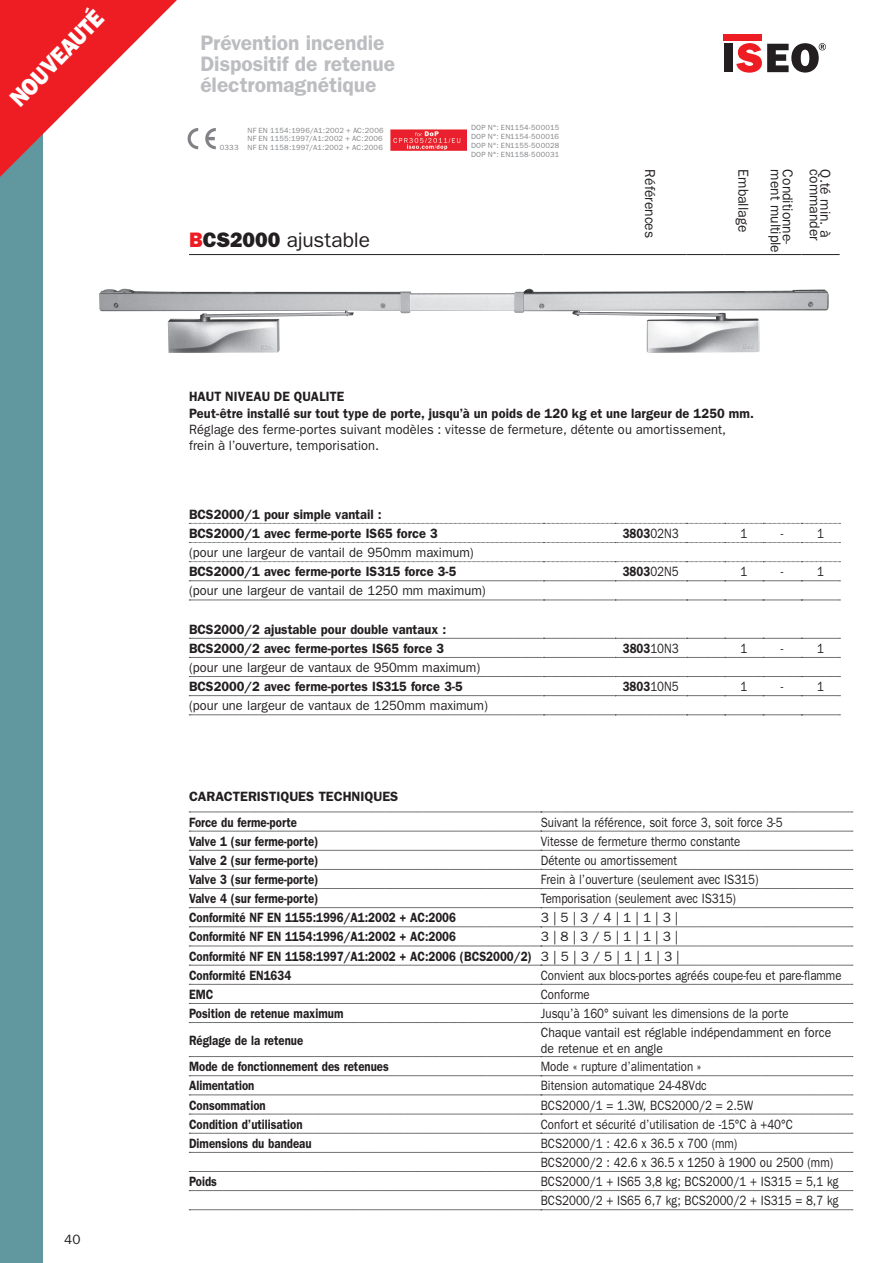
<style>
.page{position:relative;width:896px;height:1263px;background:#fff}
.page>*{position:absolute;margin:0;border:0;box-sizing:border-box;transform-origin:0 0}
.t1{font:800 24px "Franklin Gothic";color:#fff;scale:.9 1}
.t2{font:600 21px/21px "Franklin Gothic";color:#bcbdc0}
.t3{font:21px "Franklin Gothic";letter-spacing:-.005em;color:#231f20}
.t4{font:14.4px "Franklin Gothic";color:#231f20;scale:.96 1}
.t5{font:13.5px/19.2px "Franklin Gothic";color:#231f20;scale:.85 1}
.t6{font:600 13.5px/19.2px "Franklin Gothic";color:#231f20;text-align:justify;scale:.85 1}
.t7{font:600 13.5px/19.2px "Franklin Gothic";color:#231f20;scale:.95 1}
.t8{font:13.5px/16.2px "Franklin Gothic";color:#231f20;scale:.95 1}
.t9{font:13.5px/16.2px "Franklin Gothic";color:#231f20;scale:.9 1}
.t10{font:600 13.5px/25.8px "Franklin Gothic";color:#231f20}
.t11{font:13.5px "Franklin Gothic";color:#231f20}
.t12{font:7.5px/9px "Franklin Gothic";letter-spacing:.02em;color:#808285;text-align:justify}
.s1{font-weight:800;color:#ee1d23}
.s2{font-weight:800}
.s3{font-weight:400}
</style>
<div class="page">
<div style="left:723px;top:44px;width:9px;height:28px;background:#231f20"></div>
<div style="left:723px;top:34px;width:38px;height:7px;background:#ee1d23"></div>
<svg style="left:736px;top:43px;width:89px;height:30px"></svg>
<div style="left:0;top:0;width:43px;height:1262px;background:#61979f"></div>
<img style="left:99px;top:288px;width:729px;height:65px">
<svg style="left:205px;top:128px;width:11px;height:21px"></svg>
<img style="left:390px;top:129px;width:76px;height:21px">
<hr style="left:189px;top:254px;width:354px;height:1px;background:#231f20">
<hr style="left:543px;top:254px;width:71px;height:1px;background:#231f20">
<hr style="left:614px;top:254px;width:72px;height:1px;background:#231f20">
<hr style="left:686px;top:254px;width:38px;height:1px;background:#231f20">
<hr style="left:724px;top:254px;width:38px;height:1px;background:#231f20">
<hr style="left:762px;top:254px;width:39px;height:1px;background:#231f20">
<hr style="left:801px;top:254px;width:38px;height:1px;background:#231f20">
<svg style="left:189px;top:580px;width:651px;height:1px"></svg>
<svg style="left:189px;top:599px;width:651px;height:1px"></svg>
<svg style="left:189px;top:638px;width:651px;height:1px"></svg>
<svg style="left:189px;top:657px;width:651px;height:1px"></svg>
<svg style="left:189px;top:676px;width:651px;height:1px"></svg>
<svg style="left:189px;top:695px;width:651px;height:1px"></svg>
<svg style="left:189px;top:714px;width:651px;height:1px"></svg>
<svg style="left:189px;top:542px;width:651px;height:1px"></svg>
<svg style="left:189px;top:561px;width:651px;height:1px"></svg>
<svg style="left:189px;top:523px;width:651px;height:1px"></svg>
<svg style="left:189px;top:811px;width:663px;height:1px"></svg>
<svg style="left:189px;top:830px;width:663px;height:1px"></svg>
<svg style="left:189px;top:849px;width:663px;height:1px"></svg>
<svg style="left:189px;top:869px;width:663px;height:1px"></svg>
<svg style="left:189px;top:888px;width:663px;height:1px"></svg>
<svg style="left:189px;top:907px;width:663px;height:1px"></svg>
<svg style="left:189px;top:926px;width:663px;height:1px"></svg>
<svg style="left:189px;top:945px;width:663px;height:1px"></svg>
<svg style="left:189px;top:964px;width:663px;height:1px"></svg>
<svg style="left:189px;top:983px;width:663px;height:1px"></svg>
<svg style="left:189px;top:1022px;width:663px;height:1px"></svg>
<svg style="left:189px;top:1056px;width:663px;height:1px"></svg>
<svg style="left:189px;top:1075px;width:663px;height:1px"></svg>
<svg style="left:189px;top:1094px;width:663px;height:1px"></svg>
<svg style="left:189px;top:1113px;width:663px;height:1px"></svg>
<svg style="left:189px;top:1132px;width:663px;height:1px"></svg>
<svg style="left:189px;top:1151px;width:663px;height:1px"></svg>
<svg style="left:189px;top:1190px;width:663px;height:1px"></svg>
<svg style="left:189px;top:1209px;width:663px;height:1px"></svg>
<svg style="left:0;top:0;width:198px;height:177px"></svg>
<h1 class="t1" style="left:4px;top:93px;width:138px;rotate:-46deg">NOUVEAUTÉ</h1>
<p class="t11" style="left:64px;top:1231px;width:18px">40</p>
<h2 class="t2" style="left:200px;top:32px;width:196px">Prévention incendie<br>Dispositif de retenue électromagnétique</h2>
<p class="t12" style="left:247px;top:126px;width:137px">NF EN 1154:1996/A1:2002 + AC:2006</p>
<p class="t12" style="left:247px;top:134px;width:137px">NF EN 1155:1997/A1:2002 + AC:2006</p>
<p class="t12" style="left:220px;top:143px;width:164px">0333 NF EN 1158:1997/A1:2002 + AC:2006</p>
<h2 class="t3" style="left:189px;top:228px;width:182px"><span class="s1">B</span><span class="s2">CS2000</span> ajustable</h2>
<p class="t12" style="left:471px;top:123px;width:90px">DOP N°: EN1154-500015<br>DOP N°: EN1154-500016<br>DOP N°: EN1155-500028<br>DOP N°: EN1158-500031</p>
<p class="t4" style="left:658px;top:169px;width:73px;rotate:90deg">Références</p>
<p class="t4" style="left:751px;top:169px;width:67px;rotate:90deg">Emballage</p>
<p class="t4" style="left:783px;top:169px;width:88px;rotate:90deg">ment multiple</p>
<p class="t4" style="left:795px;top:169px;width:80px;rotate:90deg">Conditionne-</p>
<p class="t4" style="left:822px;top:169px;width:76px;rotate:90deg">commander</p>
<p class="t4" style="left:833px;top:169px;width:72px;rotate:90deg">Q.té min. à</p>
<p class="t7" style="left:189px;top:388px;width:596px;line-height:16.2px">HAUT NIVEAU DE QUALITE<br>Peut-être installé sur tout type de porte, jusqu’à un poids de 120 kg et une largeur de 1250 mm.</p>
<p class="t8" style="left:189px;top:421px;width:566px">Réglage des ferme-portes suivant modèles : vitesse de fermeture, détente ou amortissement, frein à l’ouverture, temporisation.</p>
<p class="t7" style="left:189px;top:504px;width:263px">BCS2000/1 pour simple vantail :<br>BCS2000/1 avec ferme-porte IS65 force 3</p>
<p class="t6" style="left:622px;top:523px;width:67px">3803<span class="s3">02N3</span></p>
<p class="t5" style="left:740px;top:524px;width:10px">1</p>
<p class="t5" style="left:780px;top:524px;width:4px">-</p>
<p class="t5" style="left:816px;top:524px;width:10px">1</p>
<p class="t8" style="left:189px;top:544px;width:301px">(pour une largeur de vantail de 950mm maximum)</p>
<p class="t7" style="left:189px;top:562px;width:283px">BCS2000/1 avec ferme-porte IS315 force 3-5</p>
<p class="t6" style="left:622px;top:562px;width:67px">3803<span class="s3">02N5</span></p>
<p class="t5" style="left:740px;top:562px;width:10px">1</p>
<p class="t5" style="left:780px;top:562px;width:4px">-</p>
<p class="t5" style="left:816px;top:562px;width:10px">1</p>
<p class="t8" style="left:189px;top:582px;width:314px">(pour une largeur de vantail de 1250 mm maximum)</p>
<p class="t7" style="left:189px;top:619px;width:272px">BCS2000/2 ajustable pour double vantaux :<br>BCS2000/2 avec ferme-portes IS65 force 3</p>
<p class="t6" style="left:622px;top:638px;width:67px">3803<span class="s3">10N3</span></p>
<p class="t5" style="left:740px;top:638px;width:10px">1</p>
<p class="t5" style="left:780px;top:638px;width:4px">-</p>
<p class="t5" style="left:816px;top:638px;width:10px">1</p>
<p class="t8" style="left:189px;top:659px;width:308px">(pour une largeur de vantaux de 950mm maximum)</p>
<p class="t7" style="left:189px;top:676px;width:289px">BCS2000/2 avec ferme-portes IS315 force 3-5</p>
<p class="t6" style="left:622px;top:676px;width:67px">3803<span class="s3">10N5</span></p>
<p class="t5" style="left:740px;top:677px;width:10px">1</p>
<p class="t5" style="left:780px;top:677px;width:4px">-</p>
<p class="t5" style="left:816px;top:677px;width:10px">1</p>
<p class="t8" style="left:189px;top:697px;width:316px">(pour une largeur de vantaux de 1250mm maximum)</p>
<p class="t10" style="left:189px;top:783px;width:211px">CARACTERISTIQUES TECHNIQUES<br>Force du ferme-porte</p>
<p class="t5" style="left:540px;top:812px;width:286px">Suivant la référence, soit force 3, soit force 3-5</p>
<p class="t6" style="left:189px;top:831px;width:154px">Valve 1 (sur ferme-porte)</p>
<p class="t5" style="left:540px;top:831px;width:236px">Vitesse de fermeture thermo constante</p>
<p class="t6" style="left:189px;top:850px;width:154px">Valve 2 (sur ferme-porte)</p>
<p class="t5" style="left:540px;top:850px;width:162px">Détente ou amortissement</p>
<p class="t6" style="left:189px;top:869px;width:154px">Valve 3 (sur ferme-porte)</p>
<p class="t5" style="left:540px;top:869px;width:257px">Frein à l’ouverture (seulement avec IS315)</p>
<p class="t6" style="left:189px;top:888px;width:154px">Valve 4 (sur ferme-porte)</p>
<p class="t5" style="left:540px;top:888px;width:231px">Temporisation (seulement avec IS315)</p>
<p class="t6" style="left:189px;top:907px;width:315px">Conformité NF EN 1155:1996/A1:2002 + AC:2006</p>
<p class="t11" style="left:540px;top:909px;width:139px">3 | 5 | 3 / 4 | 1 | 1 | 3 |</p>
<p class="t6" style="left:189px;top:927px;width:315px">Conformité NF EN 1154:1996/A1:2002 + AC:2006</p>
<p class="t6" style="left:189px;top:927px;width:578px;text-indent:351px"><span class="s3">3 | 8 | 3 / 5 | 1 | 1 | 3 | </span>Conformité NF EN 1158:1997/A1:2002 + AC:2006 (BCS2000/2) <span class="s3">3 | 5 | 3 / 5 | 1 | 1 | 3 | </span>Conformité EN1634</p>
<p class="t5" style="left:540px;top:965px;width:355px">Convient aux blocs-portes agréés coupe-feu et pare-flamme</p>
<p class="t6" style="left:189px;top:984px;width:30px">EMC</p>
<p class="t5" style="left:540px;top:984px;width:59px">Conforme</p>
<p class="t6" style="left:189px;top:1003px;width:183px">Position de retenue maximum</p>
<p class="t5" style="left:540px;top:1003px;width:293px">Jusqu’à 160° suivant les dimensions de la porte</p>
<p class="t6" style="left:189px;top:1030px;width:136px">Réglage de la retenue</p>
<p class="t9" style="left:540px;top:1023px;width:324px">Chaque vantail est réglable indépendamment en force de retenue et en angle</p>
<p class="t6" style="left:189px;top:1056px;width:236px">Mode de fonctionnement des retenues</p>
<p class="t5" style="left:540px;top:1056px;width:190px">Mode « rupture d’alimentation »</p>
<p class="t6" style="left:189px;top:1075px;width:78px">Alimentation</p>
<p class="t5" style="left:540px;top:1076px;width:196px">Bitension automatique 24-48Vdc</p>
<p class="t6" style="left:189px;top:1095px;width:92px">Consommation</p>
<p class="t5" style="left:540px;top:1095px;width:251px">BCS2000/1 = 1.3W, BCS2000/2 = 2.5W</p>
<p class="t6" style="left:189px;top:1114px;width:135px">Condition d’utilisation</p>
<p class="t5" style="left:540px;top:1114px;width:298px">Confort et sécurité d’utilisation de -15°C à +40°C</p>
<p class="t6" style="left:189px;top:1133px;width:146px">Dimensions du bandeau</p>
<p class="t5" style="left:540px;top:1133px;width:345px">BCS2000/1 : 42.6 x 36.5 x 700 (mm)<br>BCS2000/2 : 42.6 x 36.5 x 1250 à 1900 ou 2500 (mm)</p>
<p class="t6" style="left:189px;top:1171px;width:34px">Poids</p>
<p class="t5" style="left:540px;top:1171px;width:351px">BCS2000/1 + IS65 3,8 kg; BCS2000/1 + IS315 = 5,1 kg<br>BCS2000/2 + IS65 6,7 kg; BCS2000/2 + IS315 = 8,7 kg</p>
</div>
